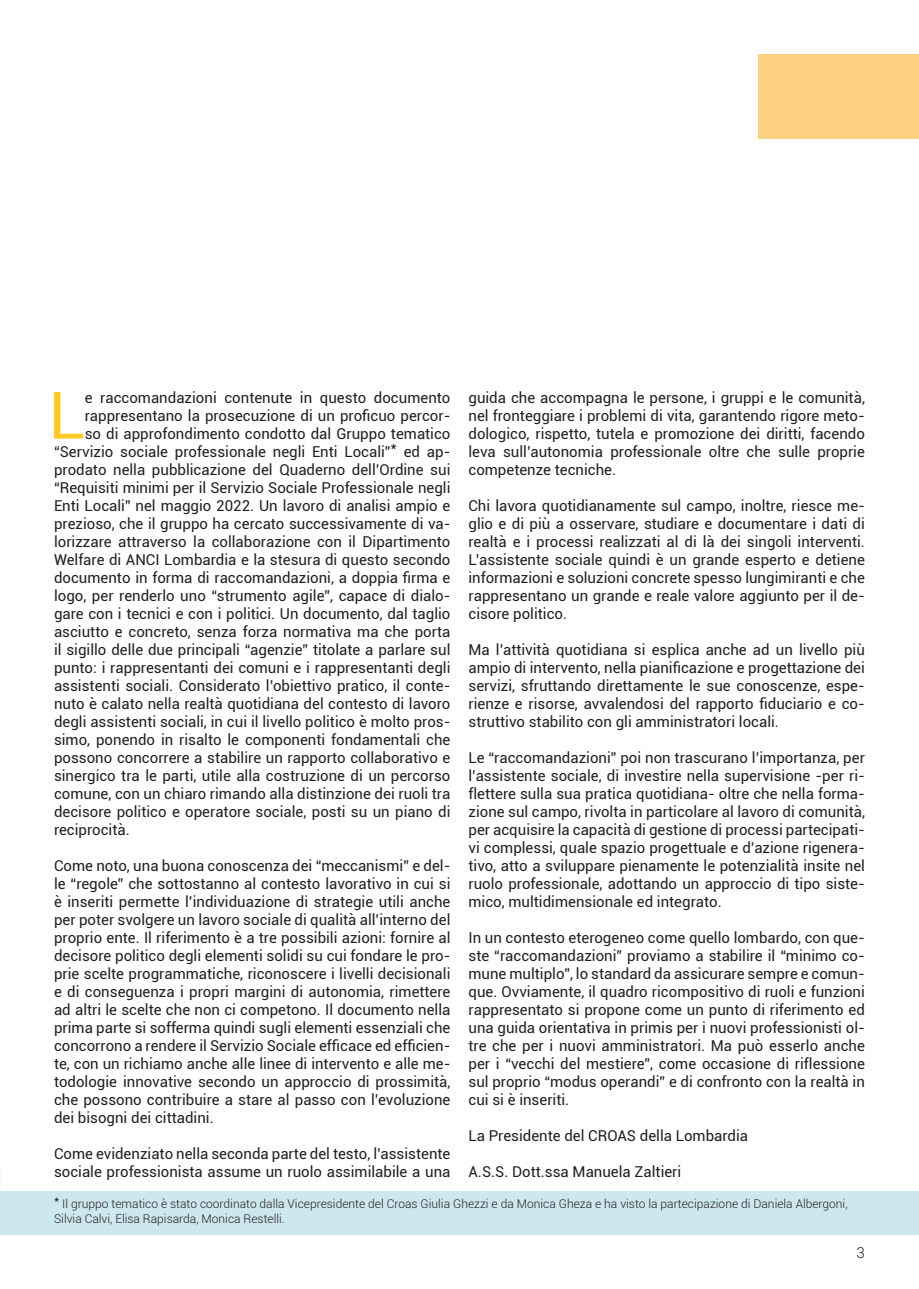
<style>
.page{position:relative;width:919px;height:1289px;background:#fff}
.page>*{position:absolute;margin:0;border:0;box-sizing:border-box;transform-origin:0 0}
.t1{font:65.7px "Roboto";color:#feca26}
.t2{font:15px/18px "Roboto";color:#231f20;text-align:justify}
.t3{font:300 15px "Roboto";color:#231f20}
.t4{font:300 12px/14.4px "Roboto";color:#231f20}
</style>
<div class="page">
<div style="left:0;top:1190px;width:918px;height:44px;background:#cde7ee"></div>
<div style="left:758px;top:54px;width:160px;height:85px;background:#fed282"></div>
<p class="t2" style="left:468px;top:388px;width:398px">guida che accompagna le persone, i gruppi e le comunità, nel fronteggiare i problemi di vita, garantendo rigore meto&shy;dologico, rispetto, tutela e promozione dei diritti, facendo leva sull’autonomia professionale oltre che sulle proprie competenze tecniche.</p>
<p class="t2" style="left:468px;top:496px;width:398px">Chi lavora quotidianamente sul campo, inoltre, riesce me&shy;glio e di più a osservare, studiare e documentare i dati di realtà e i processi realizzati al di là dei singoli interventi.<br>L’assistente sociale quindi è un grande esperto e detiene informazioni e soluzioni concrete spesso lungimiranti e che rappresentano un grande e reale valore aggiunto per il de&shy;cisore politico.</p>
<p class="t2" style="left:468px;top:640px;width:398px">Ma l’attività quotidiana si esplica anche ad un livello più ampio di intervento, nella pianificazione e progettazione dei servizi, sfruttando direttamente le sue conoscenze, espe&shy;rienze e risorse, avvalendosi del rapporto fiduciario e co&shy;struttivo stabilito con gli amministratori locali.</p>
<p class="t2" style="left:468px;top:748px;width:398px">Le “raccomandazioni” poi non trascurano l’importanza, per l’assistente sociale, di investire nella supervisione -per ri&shy;flettere sulla sua pratica quotidiana- oltre che nella forma&shy;zione sul campo, rivolta in particolare al lavoro di comunità, per acquisire la capacità di gestione di processi partecipati&shy;vi complessi, quale spazio progettuale e d’azione rigenera&shy;tivo, atto a sviluppare pienamente le potenzialità insite nel ruolo professionale, adottando un approccio di tipo siste&shy;mico, multidimensionale ed integrato.</p>
<p class="t2" style="left:468px;top:928px;width:398px">In un contesto eterogeneo come quello lombardo, con que&shy;ste “raccomandazioni” proviamo a stabilire il “minimo co&shy;mune multiplo”, lo standard da assicurare sempre e comun&shy;que. Ovviamente, il quadro ricompositivo di ruoli e funzioni rappresentato si propone come un punto di riferimento ed una guida orientativa in primis per i nuovi professionisti ol&shy;tre che per i nuovi amministratori. Ma può esserlo anche per i “vecchi del mestiere”, come occasione di riflessione sul proprio “modus operandi” e di confronto con la realtà in cui si è inseriti.</p>
<p class="t2" style="left:468px;top:1126px;width:281px">La Presidente del CROAS della Lombardia</p>
<p class="t2" style="left:468px;top:1162px;width:214px">A.S.S. Dott.ssa Manuela Zaltieri</p>
<p class="t4" style="left:54px;top:1196px;width:795px"><sup>*</sup> Il gruppo tematico è stato coordinato dalla Vicepresidente del Croas Giulia Ghezzi e da Monica Gheza e ha visto la partecipazione di Daniela Albergoni,<br>Silvia Calvi, Elisa Rapisarda, Monica Restelli.</p>
<p class="t3" style="left:856px;top:1241px;width:10px">3</p>
<h1 class="t1" style="left:49px;top:369px;width:38px">L</h1>
<p class="t2" style="left:85px;top:388px;width:367px">e raccomandazioni contenute in questo documento</p>
<p class="t2" style="left:85px;top:406px;width:367px">rappresentano la prosecuzione di un proficuo percor-</p>
<p class="t2" style="left:85px;top:424px;width:367px">so di approfondimento condotto dal Gruppo tematico</p>
<p class="t2" style="left:54px;top:442px;width:398px">“Servizio sociale professionale negli Enti Locali”* ed ap-</p>
<p class="t2" style="left:54px;top:460px;width:398px">prodato nella pubblicazione del Quaderno dell’Ordine sui</p>
<p class="t2" style="left:54px;top:478px;width:398px">“Requisiti minimi per il Servizio Sociale Professionale negli</p>
<p class="t2" style="left:54px;top:496px;width:398px">Enti Locali” nel maggio 2022. Un lavoro di analisi ampio e</p>
<p class="t2" style="left:54px;top:514px;width:398px">prezioso, che il gruppo ha cercato successivamente di va-</p>
<p class="t2" style="left:54px;top:532px;width:398px">lorizzare attraverso la collaborazione con il Dipartimento</p>
<p class="t2" style="left:54px;top:550px;width:398px">Welfare di ANCI Lombardia e la stesura di questo secondo</p>
<p class="t2" style="left:54px;top:568px;width:398px">documento in forma di raccomandazioni, a doppia firma e</p>
<p class="t2" style="left:54px;top:586px;width:398px">logo, per renderlo uno “strumento agile”, capace di dialo-</p>
<p class="t2" style="left:54px;top:604px;width:398px">gare con i tecnici e con i politici. Un documento, dal taglio</p>
<p class="t2" style="left:54px;top:622px;width:398px">asciutto e concreto, senza forza normativa ma che porta</p>
<p class="t2" style="left:54px;top:640px;width:398px">il sigillo delle due principali “agenzie” titolate a parlare sul</p>
<p class="t2" style="left:54px;top:658px;width:398px">punto: i rappresentanti dei comuni e i rappresentanti degli</p>
<p class="t2" style="left:54px;top:676px;width:398px">assistenti sociali. Considerato l’obiettivo pratico, il conte-</p>
<p class="t2" style="left:54px;top:694px;width:398px">nuto è calato nella realtà quotidiana del contesto di lavoro</p>
<p class="t2" style="left:54px;top:712px;width:398px">degli assistenti sociali, in cui il livello politico è molto pros-</p>
<p class="t2" style="left:54px;top:730px;width:398px">simo, ponendo in risalto le componenti fondamentali che</p>
<p class="t2" style="left:54px;top:748px;width:398px">possono concorrere a stabilire un rapporto collaborativo e</p>
<p class="t2" style="left:54px;top:766px;width:398px">sinergico tra le parti, utile alla costruzione di un percorso</p>
<p class="t2" style="left:54px;top:784px;width:398px">comune, con un chiaro rimando alla distinzione dei ruoli tra</p>
<p class="t2" style="left:54px;top:802px;width:398px">decisore politico e operatore sociale, posti su un piano di</p>
<p class="t2" style="left:54px;top:820px;width:77px">reciprocità.</p>
<p class="t2" style="left:54px;top:856px;width:398px">Come noto, una buona conoscenza dei “meccanismi” e del&shy;le “regole” che sottostanno al contesto lavorativo in cui si è inseriti permette l’individuazione di strategie utili anche per poter svolgere un lavoro sociale di qualità all’interno del proprio ente. Il riferimento è a tre possibili azioni: fornire al decisore politico degli elementi solidi su cui fondare le pro&shy;prie scelte programmatiche, riconoscere i livelli decisionali e di conseguenza i propri margini di autonomia, rimettere ad altri le scelte che non ci competono. Il documento nella prima parte si sofferma quindi sugli elementi essenziali che concorrono a rendere il Servizio Sociale efficace ed efficien&shy;te, con un richiamo anche alle linee di intervento e alle me&shy;todologie innovative secondo un approccio di prossimità, che possono contribuire a stare al passo con l’evoluzione dei bisogni dei cittadini.</p>
<p class="t2" style="left:54px;top:1144px;width:398px">Come evidenziato nella seconda parte del testo, l’assistente sociale professionista assume un ruolo assimilabile a una</p>
</div>
